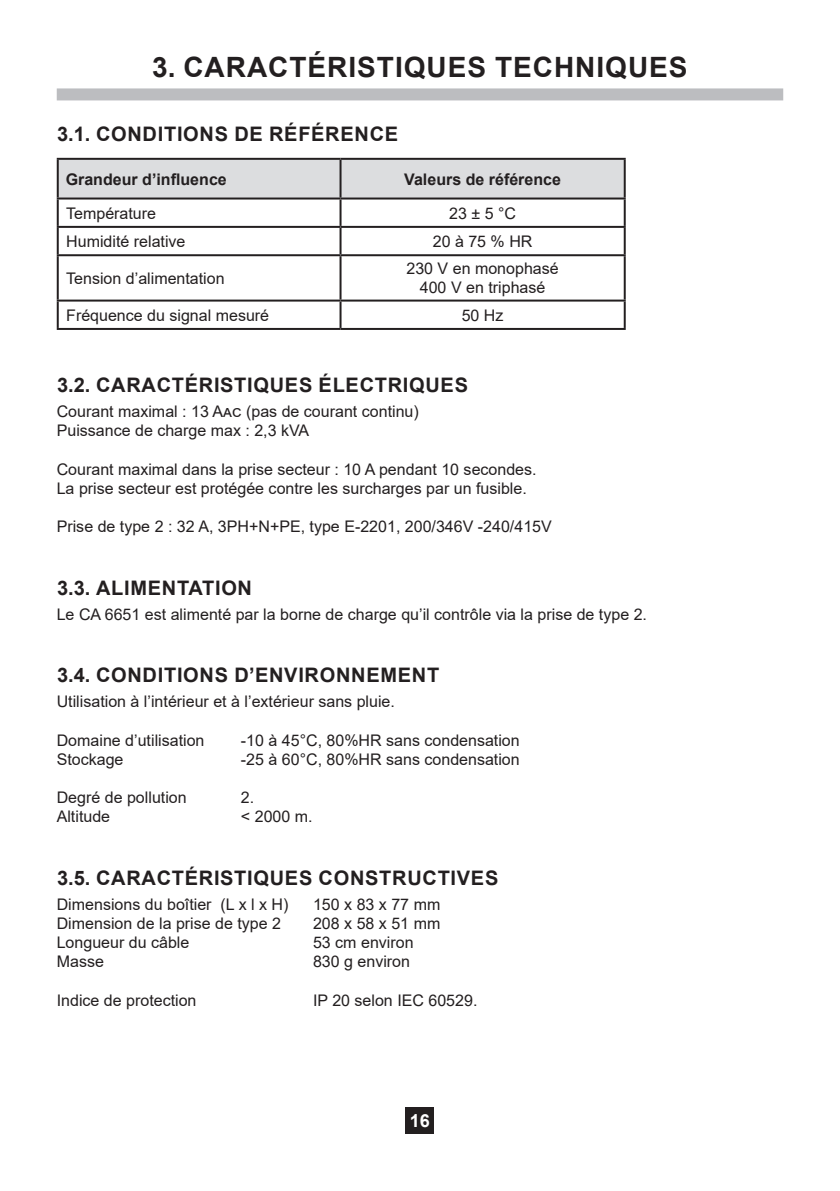
<style>
.page{position:relative;width:840px;height:1191px;background:#fff}
.page>*{position:absolute;margin:0;border:0;box-sizing:border-box;transform-origin:0 0}
.t1{font:700 28px "Arial";letter-spacing:.035em;color:#231f20}
.t2{font:700 20px "Arial";letter-spacing:.035em;color:#231f20}
.t3{font:700 18px "Arial";color:#fff}
.t4{font:16px/19.2px "Arial";color:#231f20}
.t5{font:700 16px "Arial";color:#231f20}
</style>
<div class="page">
<div style="left:405px;top:1107px;width:29px;height:27px;background:#231f20"></div>
<div style="left:57px;top:88px;width:725px;height:12px;background:#bcbdc0"></div>
<div style="left:59px;top:160px;width:564px;height:37px;background:#dcdddf"></div>
<hr style="left:339px;top:160px;width:2px;height:37px;background:#231f20">
<hr style="left:57px;top:197px;width:283px;height:2px;background:#231f20">
<hr style="left:340px;top:197px;width:285px;height:2px;background:#231f20">
<hr style="left:339px;top:199px;width:2px;height:27px;background:#231f20">
<hr style="left:57px;top:226px;width:283px;height:2px;background:#231f20">
<hr style="left:340px;top:226px;width:285px;height:2px;background:#231f20">
<hr style="left:339px;top:228px;width:2px;height:26px;background:#231f20">
<hr style="left:57px;top:254px;width:283px;height:2px;background:#231f20">
<hr style="left:340px;top:254px;width:285px;height:2px;background:#231f20">
<hr style="left:339px;top:256px;width:2px;height:43px;background:#231f20">
<hr style="left:57px;top:299px;width:283px;height:2px;background:#231f20">
<hr style="left:340px;top:299px;width:285px;height:2px;background:#231f20">
<hr style="left:339px;top:301px;width:2px;height:27px;background:#231f20">
<hr style="left:57px;top:328px;width:283px;height:2px;background:#231f20">
<hr style="left:340px;top:328px;width:285px;height:2px;background:#231f20">
<hr style="left:57px;top:158px;width:283px;height:2px;background:#231f20">
<hr style="left:57px;top:160px;width:2px;height:37px;background:#231f20">
<hr style="left:340px;top:158px;width:285px;height:2px;background:#231f20">
<hr style="left:623px;top:160px;width:2px;height:37px;background:#231f20">
<hr style="left:57px;top:199px;width:2px;height:27px;background:#231f20">
<hr style="left:623px;top:199px;width:2px;height:27px;background:#231f20">
<hr style="left:57px;top:228px;width:2px;height:26px;background:#231f20">
<hr style="left:623px;top:228px;width:2px;height:26px;background:#231f20">
<hr style="left:57px;top:256px;width:2px;height:43px;background:#231f20">
<hr style="left:623px;top:256px;width:2px;height:43px;background:#231f20">
<hr style="left:57px;top:301px;width:2px;height:27px;background:#231f20">
<hr style="left:623px;top:301px;width:2px;height:27px;background:#231f20">
<h1 class="t1" style="left:152px;top:48px;width:536px">3. CARACTÉRISTIQUES TECHNIQUES</h1>
<p class="t2" style="left:57px;top:120px;width:342px">3.1. CONDITIONS DE RÉFÉRENCE</p>
<p class="t5" style="left:66px;top:168px;width:162px">Grandeur d’influence</p>
<p class="t5" style="left:404px;top:168px;width:158px">Valeurs de référence</p>
<p class="t4" style="left:66px;top:203px;width:91px">Température</p>
<p class="t4" style="left:449px;top:203px;width:68px">23 ± 5 °C</p>
<p class="t4" style="left:66px;top:231px;width:121px">Humidité relative</p>
<p class="t4" style="left:432px;top:231px;width:101px">20 à 75 % HR</p>
<p class="t4" style="left:66px;top:268px;width:160px">Tension d’alimentation</p>
<p class="t4" style="left:406px;top:259px;width:154px;text-align:center">230 V en monophasé<br>400 V en triphasé</p>
<p class="t4" style="left:66px;top:305px;width:204px">Fréquence du signal mesuré</p>
<p class="t4" style="left:461px;top:305px;width:43px">50 Hz</p>
<p class="t2" style="left:57px;top:371px;width:412px">3.2. CARACTÉRISTIQUES ÉLECTRIQUES</p>
<p class="t4" style="left:57px;top:402px;width:363px">Courant maximal : 13 Aac (pas de courant continu)<br>Puissance de charge max : 2,3 kVA</p>
<p class="t4" style="left:57px;top:459px;width:481px">Courant maximal dans la prise secteur : 10 A pendant 10 secondes.<br>La prise secteur est protégée contre les surcharges par un fusible.</p>
<p class="t4" style="left:57px;top:517px;width:496px">Prise de type 2 : 32 A, 3PH+N+PE, type E-2201, 200/346V -240/415V</p>
<p class="t2" style="left:57px;top:574px;width:196px">3.3. ALIMENTATION</p>
<p class="t4" style="left:57px;top:604px;width:591px">Le CA 6651 est alimenté par la borne de charge qu’il contrôle via la prise de type 2.</p>
<p class="t2" style="left:57px;top:661px;width:383px">3.4. CONDITIONS D’ENVIRONNEMENT</p>
<p class="t4" style="left:57px;top:692px;width:339px">Utilisation à l’intérieur et à l’extérieur sans pluie.</p>
<p class="t4" style="left:57px;top:730px;width:149px">Domaine d’utilisation</p>
<p class="t4" style="left:241px;top:730px;width:280px">-10 à 45°C, 80%HR sans condensation</p>
<p class="t4" style="left:57px;top:749px;width:68px">Stockage</p>
<p class="t4" style="left:241px;top:749px;width:280px">-25 à 60°C, 80%HR sans condensation</p>
<p class="t4" style="left:57px;top:788px;width:131px">Degré de pollution</p>
<p class="t4" style="left:241px;top:788px;width:15px">2.</p>
<p class="t4" style="left:57px;top:807px;width:55px">Altitude</p>
<p class="t4" style="left:241px;top:807px;width:73px">&lt; 2000 m.</p>
<p class="t2" style="left:57px;top:863px;width:442px">3.5. CARACTÉRISTIQUES CONSTRUCTIVES</p>
<p class="t4" style="left:57px;top:894px;width:233px">Dimensions du boîtier (L x l x H)</p>
<p class="t4" style="left:313px;top:894px;width:129px">150 x 83 x 77 mm</p>
<p class="t4" style="left:57px;top:913px;width:226px">Dimension de la prise de type 2</p>
<p class="t4" style="left:313px;top:913px;width:129px">208 x 58 x 51 mm</p>
<p class="t4" style="left:57px;top:932px;width:134px">Longueur du câble</p>
<p class="t4" style="left:313px;top:932px;width:102px">53 cm environ</p>
<p class="t4" style="left:57px;top:952px;width:49px">Masse</p>
<p class="t4" style="left:313px;top:952px;width:98px">830 g environ</p>
<p class="t4" style="left:57px;top:990px;width:141px">Indice de protection</p>
<p class="t4" style="left:313px;top:990px;width:166px">IP 20 selon IEC 60529.</p>
<p class="t3" style="left:410px;top:1108px;width:22px">16</p>
</div>
